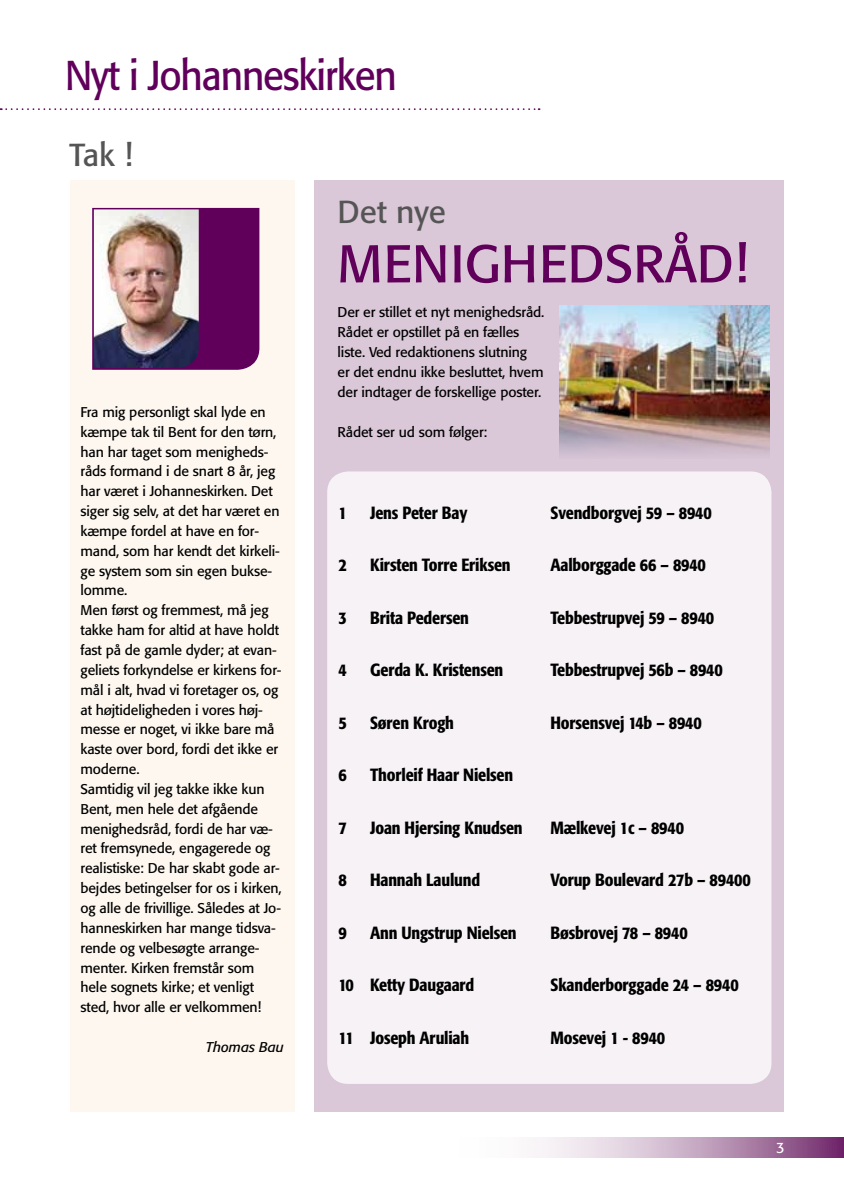
<style>
.page{position:relative;width:844px;height:1191px;background:#fff}
.page>*{position:absolute;margin:0;border:0;box-sizing:border-box;transform-origin:0 0}
.t1{font:52.5px "Formata";color:#60005b}
.t2{font:41.3px "Formata";letter-spacing:-.03em;color:#60005b;scale:.93 1}
.t3{font:31.5px "Formata";color:#555}
.t4{font:500 condensed 17.5px "Formata";letter-spacing:-.01em;color:#000}
.t5{font:14.88px "Formata";color:#fff}
.t6{font:14px/19.8px "Formata";letter-spacing:-.01em;color:#000}
.t7{font:italic 14px "Formata";letter-spacing:-.005em;color:#000}
</style>
<div class="page">
<svg style="left:537px;top:1137px;width:306px;height:20px;background:#c1a2be"></svg>
<div style="left:314px;top:180px;width:470px;height:931px;background:#dac7d8"></div>
<div style="left:327px;top:471px;width:444px;height:613px;background:#f6f2f5;border-radius:21px"></div>
<div style="left:70px;top:180px;width:224px;height:931px;background:#fdf7f0"></div>
<svg style="left:0;top:108px;width:539px;height:2px"></svg>
<svg style="left:92px;top:207px;width:168px;height:163px;background:#660a61"></svg>
<img style="left:94px;top:209px;width:105px;height:159px">
<img style="left:559px;top:305px;width:210px;height:149px">
<h2 class="t2" style="left:65px;top:50px;width:358px">Nyt i Johanneskirken</h2>
<h3 class="t3" style="left:69px;top:136px;width:65px">Tak !</h3>
<p class="t6" style="left:80px;top:402px;width:203px">Fra mig personligt skal lyde en kæmpe tak til Bent for den tørn, han har taget som menigheds&shy;råds formand i de snart 8 år, jeg har været i Johanneskirken. Det siger sig selv, at det har været en kæmpe fordel at have en for&shy;mand, som har kendt det kirkeli&shy;ge system som sin egen bukse&shy;lomme.<br>Men først og fremmest, må jeg takke ham for altid at have holdt fast på de gamle dyder; at evan&shy;geliets forkyndelse er kirkens for&shy;mål i alt, hvad vi foretager os, og at højtideligheden i vores høj&shy;messe er noget, vi ikke bare må kaste over bord, fordi det ikke er moderne.<br>Samtidig vil jeg takke ikke kun<br>Bent, men hele det afgående menighedsråd, fordi de har væ&shy;ret fremsynede, engagerede og realistiske: De har skabt gode ar&shy;bejdes betingelser for os i kirken, og alle de frivillige. Således at Jo&shy;hanneskirken har mange tidsva&shy;rende og velbesøgte arrange&shy;menter. Kirken fremstår som hele sognets kirke; et venligt sted, hvor alle er velkommen!</p>
<p class="t7" style="left:206px;top:1038px;width:80px">Thomas Bau</p>
<h3 class="t3" style="left:337px;top:193px;width:110px">Det nye</h3>
<h1 class="t1" style="left:337px;top:232px;width:105px">menigh</h1>
<h1 class="t1" style="left:539px;top:232px;width:62px">edsråd</h1>
<h1 class="t1" style="left:733px;top:232px;width:16px">!</h1>
<p class="t6" style="left:337px;top:302px;width:208px">Der er stillet et nyt menighedsråd.<br>Rådet er opstillet på en fælles liste. Ved redaktionens slutning<br>er det endnu ikke besluttet, hvem der indtager de forskellige poster.</p>
<p class="t6" style="left:337px;top:422px;width:151px">Rådet ser ud som følger:</p>
<p class="t4" style="left:338px;top:502px;width:10px">1</p>
<p class="t4" style="left:370px;top:502px;width:99px">Jens Peter Bay</p>
<p class="t4" style="left:550px;top:502px;width:163px">Svendborgvej 59 – 8940</p>
<p class="t4" style="left:338px;top:554px;width:10px">2</p>
<p class="t4" style="left:370px;top:554px;width:142px">Kirsten Torre Eriksen</p>
<p class="t4" style="left:550px;top:554px;width:157px">Aalborggade 66 – 8940</p>
<p class="t4" style="left:338px;top:607px;width:10px">3</p>
<p class="t4" style="left:370px;top:607px;width:100px">Brita Pedersen</p>
<p class="t4" style="left:550px;top:607px;width:165px">Tebbestrupvej 59 – 8940</p>
<p class="t4" style="left:338px;top:659px;width:10px">4</p>
<p class="t4" style="left:370px;top:659px;width:135px">Gerda K. Kristensen</p>
<p class="t4" style="left:550px;top:659px;width:174px">Tebbestrupvej 56b – 8940</p>
<p class="t4" style="left:338px;top:712px;width:10px">5</p>
<p class="t4" style="left:370px;top:712px;width:85px">Søren Krogh</p>
<p class="t4" style="left:550px;top:712px;width:153px">Horsensvej 14b – 8940</p>
<p class="t4" style="left:338px;top:764px;width:10px">6</p>
<p class="t4" style="left:370px;top:764px;width:145px">Thorleif Haar Nielsen</p>
<p class="t4" style="left:338px;top:817px;width:10px">7</p>
<p class="t4" style="left:370px;top:817px;width:154px">Joan Hjersing Knudsen</p>
<p class="t4" style="left:550px;top:817px;width:135px">Mælkevej 1c – 8940</p>
<p class="t4" style="left:338px;top:869px;width:10px">8</p>
<p class="t4" style="left:370px;top:869px;width:111px">Hannah Laulund</p>
<p class="t4" style="left:550px;top:869px;width:202px">Vorup Boulevard 27b – 89400</p>
<p class="t4" style="left:338px;top:922px;width:10px">9</p>
<p class="t4" style="left:370px;top:922px;width:148px">Ann Ungstrup Nielsen</p>
<p class="t4" style="left:550px;top:922px;width:139px">Bøsbrovej 78 – 8940</p>
<p class="t4" style="left:338px;top:974px;width:137px">10 Ketty Daugaard</p>
<p class="t4" style="left:550px;top:974px;width:190px">Skanderborggade 24 – 8940</p>
<p class="t4" style="left:338px;top:1027px;width:132px">11 Joseph Aruliah</p>
<p class="t4" style="left:550px;top:1027px;width:116px">Mosevej 1 - 8940</p>
<p class="t5" style="left:775px;top:1138px;width:10px">3</p>
</div>
